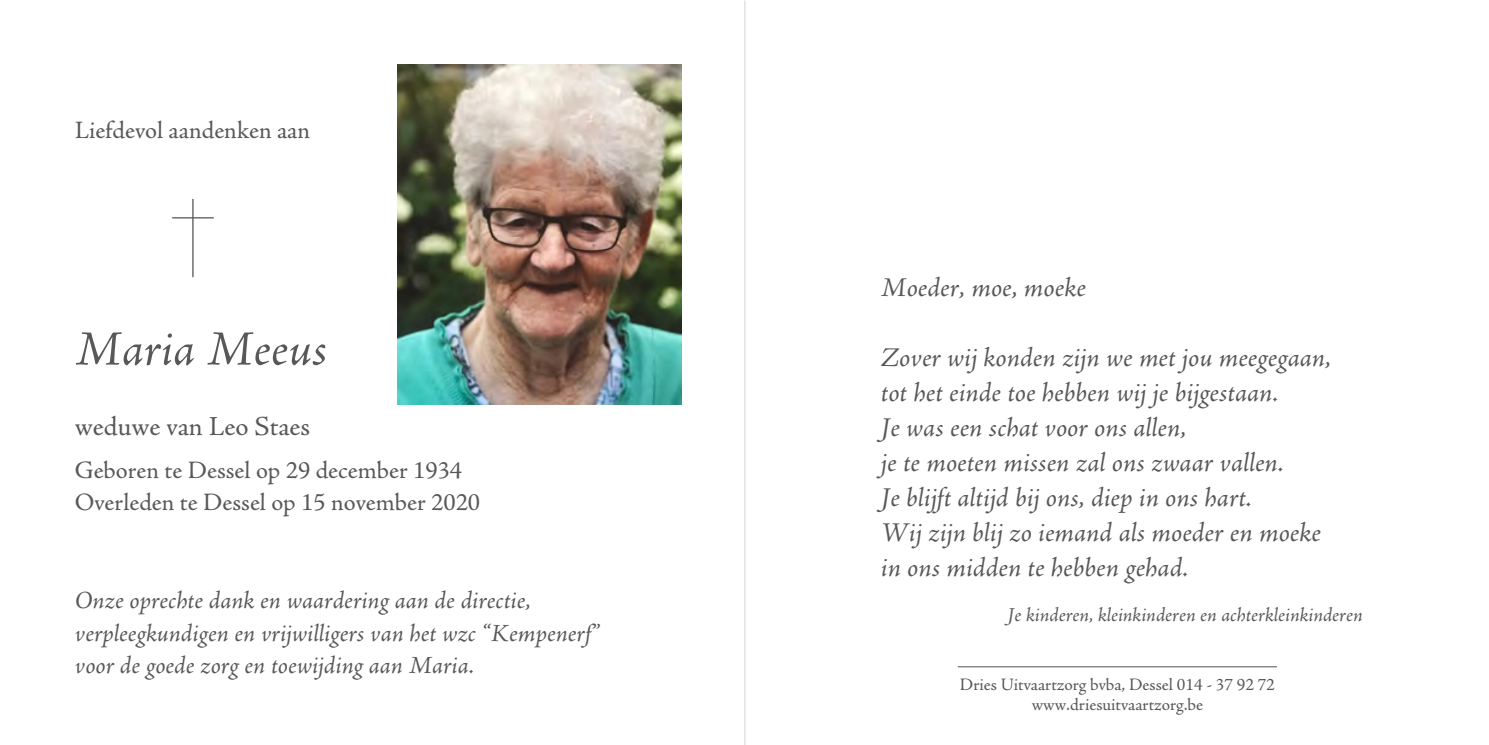
<style>
.page{position:relative;width:1489px;height:745px;background:#fff}
.page>*{position:absolute;margin:0;border:0;box-sizing:border-box;transform-origin:0 0}
.t1{font:italic 50px "Adobe Jenson Pro";color:#57585a}
.t2{font:italic 27.5px/35px "Adobe Jenson Pro";color:#57585a}
.t3{font:27.5px "Adobe Jenson Pro";color:#57585a}
.t4{font:italic 25px/32.5px "Adobe Jenson Pro";color:#57585a}
.t5{font:25px/32.5px "Adobe Jenson Pro";color:#57585a}
.t6{font:italic 20px "Adobe Jenson Pro";color:#57585a}
.t7{font:17.5px/20px "Adobe Jenson Pro";color:#57585a;text-align:center}
</style>
<div class="page">
<hr style="left:957px;top:666px;width:319px;height:1px;background:#57585a">
<hr style="left:192px;top:199px;width:1px;height:78px;background:#57585a">
<hr style="left:172px;top:217px;width:42px;height:1px;background:#57585a">
<img style="left:398px;top:64px;width:283px;height:340px">
<hr style="left:744px;top:0;width:1px;height:744px;background:#a8a9ad">
<p class="t5" style="left:75px;top:115px;width:237px">Liefdevol aandenken aan</p>
<h1 class="t1" style="left:75px;top:320px;width:254px">Maria Meeus</h1>
<p class="t3" style="left:75px;top:410px;width:237px">weduwe van Leo Staes</p>
<p class="t5" style="left:75px;top:454px;width:407px">Geboren te Dessel op 29 december 1934<br>Overleden te Dessel op 15 november 2020</p>
<p class="t4" style="left:75px;top:585px;width:526px">Onze oprechte dank en waardering aan de directie, verpleegkundigen en vrijwilligers van het wzc “Kempenerf” voor de goede zorg en toewijding aan Maria.</p>
<p class="t2" style="left:880px;top:271px;width:206px">Moeder, moe, moeke</p>
<p class="t2" style="left:880px;top:341px;width:451px">Zover wij konden zijn we met jou meegegaan, tot het einde toe hebben wij je bijgestaan.<br>Je was een schat voor ons allen,<br>je te moeten missen zal ons zwaar vallen.<br>Je blijft altijd bij ons, diep in ons hart.<br>Wij zijn blij zo iemand als moeder en moeke in ons midden te hebben gehad.</p>
<p class="t6" style="left:1007px;top:603px;width:356px">Je kinderen, kleinkinderen en achterkleinkinderen</p>
<p class="t7" style="left:959px;top:674px;width:316px">Dries Uitvaartzorg bvba, Dessel 014 - 37 92 72 www.driesuitvaartzorg.be</p>
</div>
